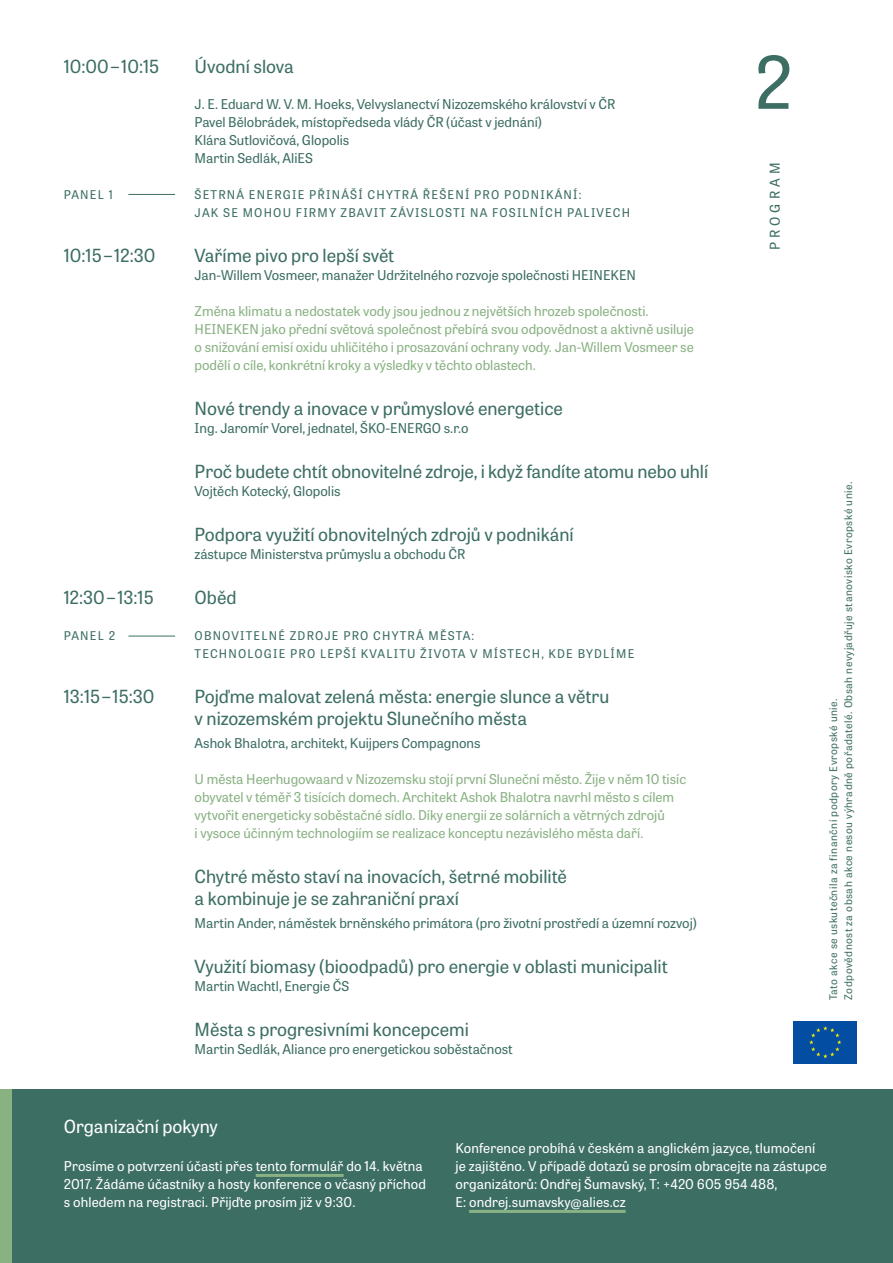
<style>
.page{position:relative;width:893px;height:1263px;background:#fff}
.page>*{position:absolute;margin:0;border:0;box-sizing:border-box;transform-origin:0 0}
.t1{font:72px "Tablet Gothic";color:#3d6e64}
.t2{font:18px/22.5px "Tablet Gothic";color:#3d6e64}
.t3{font:18px "Tablet Gothic";color:#fff}
.t4{font:13.5px/18px "Tablet Gothic";color:#89b283;text-align:justify}
.t5{font:13.5px "Tablet Gothic";color:#3d6e64}
.t6{font:13.5px/18px "Tablet Gothic";letter-spacing:.01em;color:#fff}
.t7{font:13.5px "Tablet Gothic";letter-spacing:.3em;color:#3d6e64}
.t8{font:12px "Tablet Gothic";letter-spacing:.1em;color:#3d6e64}
.t9{font:10.5px/15px "Tablet Gothic";letter-spacing:.05em;color:#3d6e64}
</style>
<div class="page">
<hr style="left:128px;top:636px;width:47px;height:1px;background:#3d6e64">
<hr style="left:128px;top:194px;width:47px;height:1px;background:#3d6e64">
<div style="left:0;top:1090px;width:893px;height:173px;background:#3d6e64"></div>
<div style="left:0;top:1090px;width:11px;height:173px;background:#89b283"></div>
<hr style="left:256px;top:1174px;width:88px;height:3px;background:#89b283">
<hr style="left:469px;top:1210px;width:157px;height:3px;background:#89b283">
<div style="left:793px;top:1021px;width:64px;height:42px;background:#034ea2"></div>
<svg style="left:809px;top:1026px;width:32px;height:32px"></svg>
<p class="t2" style="left:64px;top:54px;width:97px">10:00 – 10:15</p>
<p class="t8" style="left:64px;top:186px;width:51px">PANEL 1</p>
<p class="t2" style="left:64px;top:243px;width:93px">10:15 – 12:30</p>
<p class="t2" style="left:64px;top:585px;width:92px">12:30 – 13:15</p>
<p class="t8" style="left:64px;top:627px;width:53px">PANEL 2</p>
<p class="t2" style="left:64px;top:684px;width:92px">13:15 – 15:30</p>
<p class="t2" style="left:195px;top:54px;width:101px">Úvodní slova</p>
<p class="t5" style="left:195px;top:95px;width:422px">J. E. Eduard W. V. M. Hoeks, Velvyslanectví Nizozemského království v ČR</p>
<p class="t5" style="left:195px;top:113px;width:349px">Pavel Bělobrádek, místopředseda vlády ČR (účast v jednání)</p>
<p class="t5" style="left:195px;top:131px;width:156px">Klára Sutlovičová, Glopolis</p>
<p class="t5" style="left:195px;top:149px;width:120px">Martin Sedlák, AliES</p>
<p class="t8" style="left:195px;top:186px;width:388px">ŠETRNÁ ENERGIE PŘINÁŠÍ CHYTRÁ ŘEŠENÍ PRO PODNIKÁNÍ:</p>
<p class="t8" style="left:195px;top:204px;width:437px">JAK SE MOHOU FIRMY ZBAVIT ZÁVISLOSTI NA FOSILNÍCH PALIVECH</p>
<p class="t2" style="left:195px;top:243px;width:201px">Vaříme pivo pro lepší svět</p>
<p class="t5" style="left:195px;top:266px;width:443px">Jan-Willem Vosmeer, manažer Udržitelného rozvoje společnosti HEINEKEN</p>
<p class="t4" style="left:195px;top:301px;width:455px">Změna klimatu a nedostatek vody jsou jednou z největších hrozeb společnosti.</p>
<p class="t4" style="left:195px;top:319px;width:501px">HEINEKEN jako přední světová společnost přebírá svou odpovědnost a aktivně usiluje o snižování emisí oxidu uhličitého i prosazování ochrany vody. Jan-Willem Vosmeer se podělí o cíle, konkrétní kroky a výsledky v těchto oblastech.</p>
<p class="t2" style="left:195px;top:396px;width:370px">Nové trendy a inovace v průmyslové energetice</p>
<p class="t5" style="left:195px;top:419px;width:275px">Ing. Jaromír Vorel, jednatel, ŠKO-ENERGO s.r.o</p>
<p class="t2" style="left:195px;top:459px;width:515px">Proč budete chtít obnovitelné zdroje, i když fandíte atomu nebo uhlí</p>
<p class="t5" style="left:195px;top:482px;width:147px">Vojtěch Kotecký, Glopolis</p>
<p class="t2" style="left:195px;top:522px;width:381px">Podpora využití obnovitelných zdrojů v podnikání</p>
<p class="t5" style="left:195px;top:545px;width:272px">zástupce Ministerstva průmyslu a obchodu ČR</p>
<p class="t2" style="left:195px;top:585px;width:43px">Oběd</p>
<p class="t8" style="left:195px;top:627px;width:281px">OBNOVITELNÉ ZDROJE PRO CHYTRÁ MĚSTA:</p>
<p class="t8" style="left:195px;top:645px;width:441px">TECHNOLOGIE PRO LEPŠÍ KVALITU ŽIVOTA V MÍSTECH, KDE BYDLÍME</p>
<p class="t2" style="left:195px;top:684px;width:416px">Pojďme malovat zelená města: energie slunce a větru v nizozemském projektu Slunečního města</p>
<p class="t5" style="left:195px;top:734px;width:287px">Ashok Bhalotra, architekt, Kuijpers Compagnons</p>
<p class="t4" style="left:195px;top:769px;width:493px;text-align:left">U města Heerhugowaard v Nizozemsku stojí první Sluneční město. Žije v něm 10 tisíc obyvatel v téměř 3 tisících domech. Architekt Ashok Bhalotra navrhl město s cílem vytvořit energeticky soběstačné sídlo. Díky energii ze solárních a větrných zdrojů<br>i vysoce účinným technologiím se realizace konceptu nezávislého města daří.</p>
<p class="t2" style="left:195px;top:864px;width:374px">Chytré město staví na inovacích, šetrné mobilitě a kombinuje je se zahraniční praxí</p>
<p class="t5" style="left:195px;top:914px;width:504px">Martin Ander, náměstek brněnského primátora (pro životní prostředí a územní rozvoj)</p>
<p class="t2" style="left:195px;top:954px;width:475px">Využití biomasy (bioodpadů) pro energie v oblasti municipalit</p>
<p class="t5" style="left:195px;top:977px;width:156px">Martin Wachtl, Energie ČS</p>
<p class="t2" style="left:195px;top:1017px;width:276px">Města s progresivními koncepcemi</p>
<p class="t5" style="left:195px;top:1040px;width:320px">Martin Sedlák, Aliance pro energetickou soběstačnost</p>
<p class="t1" style="left:754px;top:33px;width:40px">2</p>
<p class="t7" style="left:766px;top:250px;width:89px;rotate:-90deg">PROGRAM</p>
<p class="t9" style="left:825px;top:1000px;width:520px;rotate:-90deg">Tato akce se uskutečnila za finanční podpory Evropské unie.<br>Zodpovědnost za obsah akce nesou výhradně pořadatelé. Obsah nevyjadřuje stanovisko Evropské unie.</p>
<p class="t3" style="left:64px;top:1114px;width:156px">Organizační pokyny</p>
<p class="t6" style="left:64px;top:1156px;width:364px">Prosíme o potvrzení účasti přes tento formulář do 14. května<br>2017. Žádáme účastníky a hosty konference o včasný příchod s ohledem na registraci. Přijďte prosím již v 9:30.</p>
<p class="t6" style="left:455px;top:1138px;width:373px">Konference probíhá v českém a anglickém jazyce, tlumočení je zajištěno. V případě dotazů se prosím obracejte na zástupce organizátorů: Ondřej Šumavský, T: +420 605 954 488,<br>E: ondrej.sumavsky@alies.cz</p>
</div>
